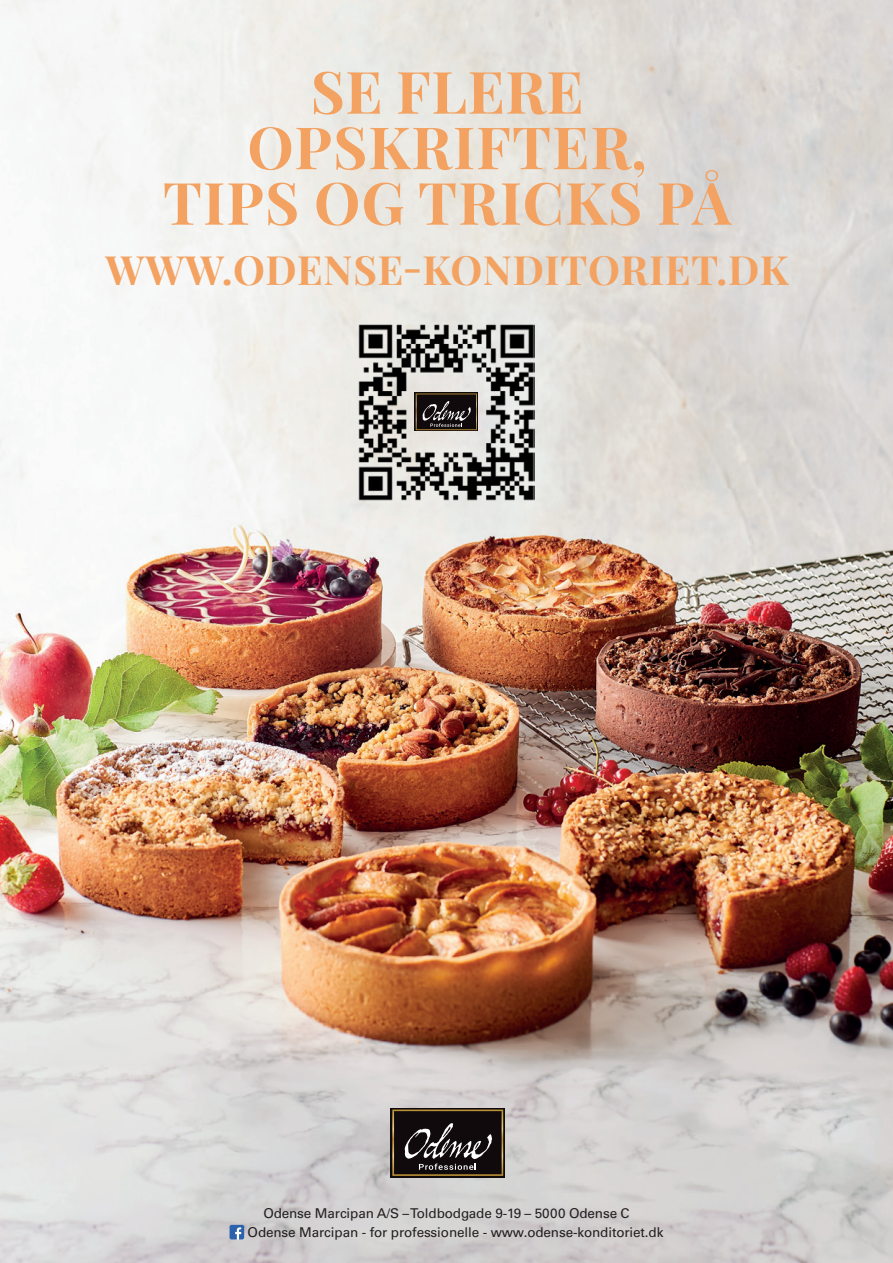
<style>
.page{position:relative;width:893px;height:1263px;background:#fff}
.page>*{position:absolute;margin:0;border:0;box-sizing:border-box;transform-origin:0 0}
.t1{font:700 58.5px/55.5px "Playfair Display";letter-spacing:.02em;color:#f3a261;text-align:center}
.t2{font:700 40.35px "Playfair Display";letter-spacing:.02em;color:#f3a261}
.t3{font:13.5px/19.5px "Univers LT Std";letter-spacing:-.01em;color:#231f20}
</style>
<div class="page">
<img style="left:0;top:0;width:893px;height:1263px">
<svg style="left:230px;top:1225px;width:14px;height:14px"></svg>
<div style="left:391px;top:1108px;width:114px;height:69px;background:#3a2c1b"></div>
<svg style="left:392px;top:1109px;width:111px;height:67px;background:#372e29"></svg>
<div style="left:352px;top:318px;width:189px;height:188px;background:#e9eae6"></div>
<img style="left:358px;top:324px;width:177px;height:176px">
<svg style="left:415px;top:393px;width:63px;height:38px"></svg>
<svg style="left:416px;top:393px;width:61px;height:37px;background:#362d29"></svg>
<h1 class="t1" style="left:163px;top:59px;width:570px">SE FLERE<br>OPSKRIFTER,<br>TIPS OG TRICKS PÅ</h1>
<h2 class="t2" style="left:106px;top:239px;width:685px">WWW.ODENSE-KONDITORIET.DK</h2>
<p class="t3" style="left:248px;top:1203px;width:417px;text-indent:16px">Odense Marcipan A/S – Toldbodgade 9-19 – 5000 Odense C<br>Odense Marcipan - for professionelle - www.odense-konditoriet.dk</p>
</div>
